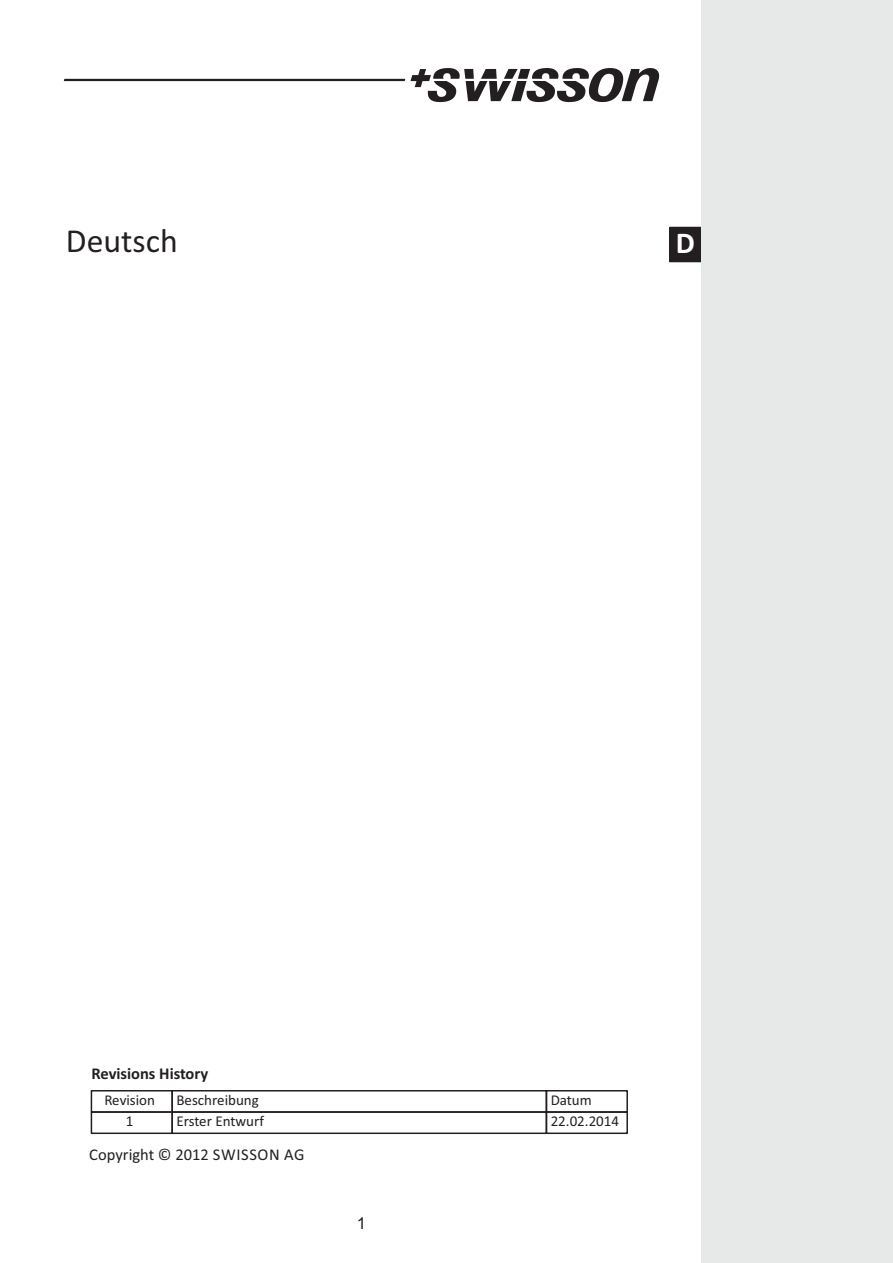
<style>
.page{position:relative;width:893px;height:1263px;background:#fff}
.page>*{position:absolute;margin:0;border:0;box-sizing:border-box;transform-origin:0 0}
.t1{font:33.75px "Calibri";color:#231f20}
.t2{font:700 30.3px "Calibri";color:#fff}
.t3{font:16.5px "Calibri";color:#231f20}
.t4{font:700 16.5px "Calibri";color:#231f20}
.t5{font:16.5px "Arial";color:#231f20}
.t6{font:15px "Calibri";color:#231f20}
</style>
<div class="page">
<svg style="left:64px;top:68px;width:595px;height:34px"></svg>
<div style="left:546px;top:1090px;width:82px;height:23px;border:2px solid #231f20"></div>
<div style="left:171px;top:1090px;width:376px;height:23px;border:2px solid #231f20"></div>
<div style="left:91px;top:1090px;width:82px;height:23px;border:2px solid #231f20"></div>
<div style="left:546px;top:1111px;width:82px;height:23px;border:2px solid #231f20"></div>
<div style="left:171px;top:1111px;width:376px;height:23px;border:2px solid #231f20"></div>
<div style="left:91px;top:1111px;width:82px;height:23px;border:2px solid #231f20"></div>
<svg style="left:669px;top:226px;width:33px;height:37px"></svg>
<div style="left:702px;top:0;width:191px;height:1263px;background:#e7e8e8"></div>
<h1 class="t1" style="left:66px;top:227px;width:113px">Deutsch</h1>
<h2 class="t2" style="left:676px;top:230px;width:21px">D</h2>
<p class="t4" style="left:91px;top:1066px;width:118px">Revisions History</p>
<p class="t6" style="left:104px;top:1094px;width:52px">Revision</p>
<p class="t6" style="left:176px;top:1094px;width:84px">Beschreibung</p>
<p class="t6" style="left:551px;top:1094px;width:43px">Datum</p>
<p class="t6" style="left:126px;top:1115px;width:9px">1</p>
<p class="t6" style="left:176px;top:1115px;width:89px">Erster Entwurf</p>
<p class="t6" style="left:551px;top:1115px;width:70px">22.02.2014</p>
<p class="t3" style="left:89px;top:1147px;width:217px">Copyright © 2012 SWISSON AG</p>
<p class="t5" style="left:357px;top:1217px;width:11px">1</p>
</div>
